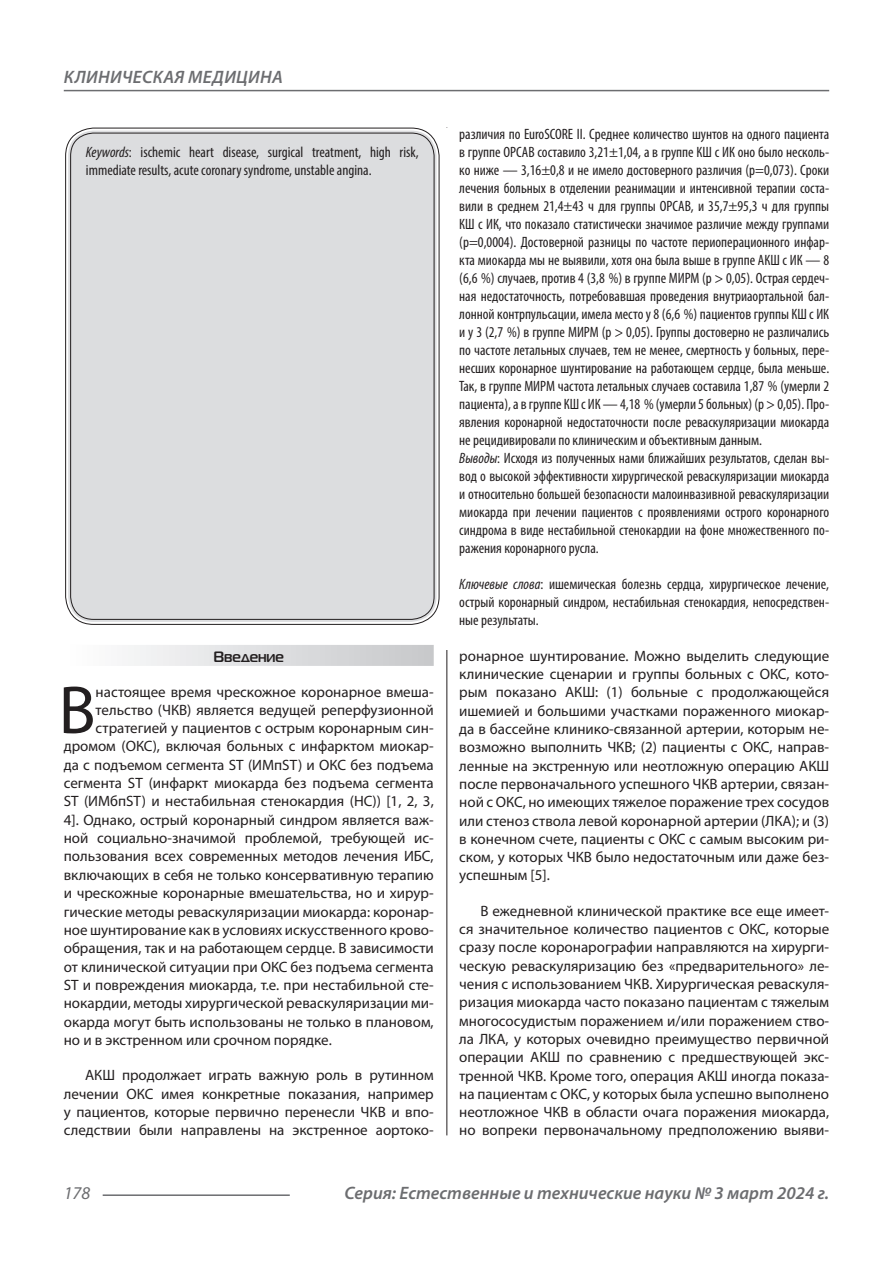
<style>
.page{position:relative;width:893px;height:1263px;background:#fff}
.page>*{position:absolute;margin:0;border:0;box-sizing:border-box;transform-origin:0 0}
.Статья_текст_первый{font:68.4px "Myriad Pro";color:#231f20}
.t1{font:italic 600 18px "Myriad Pro";color:#6c6d70}
.t2{font:italic 600 18px "Myriad Pro";letter-spacing:.02em;color:#6c6d70}
.t3{font:italic 18px "Myriad Pro";color:#6c6d70}
.Статья_аннотация_тек{font:condensed 15px/18px "Myriad Pro";color:#231f20;text-align:justify}
.Статья_текст{font:15px/18.3px "Myriad Pro";color:#231f20;text-align:justify}
.Статья_текст_первый-2{font:15px "Myriad Pro";color:#231f20}
.Статья_аннотация_анг{font:condensed 15px/18px "Myriad Pro";color:#231f20}
.Статья_подзаголовок{font:700 15px "Magistral C";color:#231f20}
.s1{font-style:italic}
</style>
<div class="page">
<hr style="left:446px;top:128px;width:1px;height:1007px;background:#231f20">
<hr style="left:103px;top:1194px;width:187px;height:2px;background:#6c6d70">
<hr style="left:64px;top:90px;width:765px;height:1px;background:#6c6d70">
<div style="left:68px;top:131px;width:369px;height:491px;background:#dcdddf;border-radius:26px"></div>
<div style="left:64px;top:645px;width:370px;height:21px;background:linear-gradient(to right,#fefeff,#c6c8ca)"></div>
<p class="t2" style="left:64px;top:66px;width:220px">КЛИНИЧЕСКАЯ МЕДИЦИНА</p>
<p class="Статья_аннотация_анг" style="left:86px;top:143px;width:334px"><span class="s1">Keywords</span>: ischemic heart disease, surgical treatment, high risk, immediate results, acute coronary syndrome, unstable angina.</p>
<p class="Статья_подзаголовок" style="left:213px;top:647px;width:72px">Введение</p>
<p class="Статья_текст_первый" style="left:59px;top:668px;width:39px">В</p>
<p class="Статья_текст_первый-2" style="left:96px;top:683px;width:340px">настоящее время чрескожное коронарное вмеша-</p>
<p class="Статья_текст_первый-2" style="left:96px;top:701px;width:340px">тельство (ЧКВ) является ведущей реперфузионной</p>
<p class="Статья_текст_первый-2" style="left:96px;top:719px;width:340px">стратегией у пациентов с острым коронарным син-</p>
<p class="Статья_текст_первый-2" style="left:64px;top:737px;width:371px">дромом (ОКС), включая больных с инфарктом миокар-</p>
<p class="Статья_текст_первый-2" style="left:64px;top:755px;width:371px">да с подъемом сегмента ST (ИМпST) и ОКС без подъема</p>
<p class="Статья_текст_первый-2" style="left:64px;top:774px;width:371px">сегмента ST (инфаркт миокарда без подъема сегмента</p>
<p class="Статья_текст_первый-2" style="left:64px;top:792px;width:371px">ST (ИМбпST) и нестабильная стенокардия (НС)) [1, 2, 3,</p>
<p class="Статья_текст_первый-2" style="left:64px;top:810px;width:371px">4]. Однако, острый коронарный синдром является важ-</p>
<p class="Статья_текст_первый-2" style="left:64px;top:829px;width:371px">ной социально-значимой проблемой, требующей ис-</p>
<p class="Статья_текст_первый-2" style="left:64px;top:847px;width:371px">пользования всех современных методов лечения ИБС,</p>
<p class="Статья_текст_первый-2" style="left:64px;top:865px;width:371px">включающих в себя не только консервативную терапию</p>
<p class="Статья_текст_первый-2" style="left:64px;top:884px;width:371px">и чрескожные коронарные вмешательства, но и хирур-</p>
<p class="Статья_текст_первый-2" style="left:64px;top:902px;width:371px">гические методы реваскуляризации миокарда: коронар-</p>
<p class="Статья_текст_первый-2" style="left:64px;top:920px;width:371px">ное шунтирование как в условиях искусственного крово-</p>
<p class="Статья_текст_первый-2" style="left:64px;top:939px;width:371px">обращения, так и на работающем сердце. В зависимости</p>
<p class="Статья_текст_первый-2" style="left:64px;top:957px;width:371px">от клинической ситуации при ОКС без подъема сегмента</p>
<p class="Статья_текст_первый-2" style="left:64px;top:976px;width:371px">ST и повреждения миокарда, т.е. при нестабильной сте-</p>
<p class="Статья_текст_первый-2" style="left:64px;top:994px;width:371px">нокардии, методы хирургической реваскуляризации ми-</p>
<p class="Статья_текст_первый-2" style="left:64px;top:1012px;width:371px">окарда могут быть использованы не только в плановом,</p>
<p class="Статья_текст_первый-2" style="left:64px;top:1031px;width:269px">но и в экстренном или срочном порядке.</p>
<p class="Статья_текст" style="left:64px;top:1066px;width:371px;text-indent:21px">АКШ продолжает играть важную роль в рутинном лечении ОКС имея конкретные показания, например у пациентов, которые первично перенесли ЧКВ и впо&shy;следствии были направлены на экстренное аортоко-</p>
<p class="Статья_аннотация_тек" style="left:459px;top:125px;width:371px">различия по EuroSCORE II. Среднее количество шунтов на одного пациента в группе ОРСАВ составило 3,21±1,04, а в группе КШ с ИК оно было несколь&shy;ко ниже — 3,16±0,8 и не имело достоверного различия (p=0,073). Сроки лечения больных в отделении реанимации и интенсивной терапии соста&shy;вили в среднем 21,4±43 ч для группы ОРСАВ, и 35,7±95,3 ч для группы КШ с ИК, что показало статистически значимое различие между группами (p=0,0004). Достоверной разницы по частоте периоперационного инфар&shy;кта миокарда мы не выявили, хотя она была выше в группе АКШ с ИК — 8 (6,6 %) случаев, против 4 (3,8 %) в группе МИРМ (p &gt; 0,05). Острая сердеч&shy;ная недостаточность, потребовавшая проведения внутриаортальной бал&shy;лонной контрпульсации, имела место у 8 (6,6 %) пациентов группы КШ с ИК и у 3 (2,7 %) в группе МИРМ (p &gt; 0,05). Группы достоверно не различались по частоте летальных случаев, тем не менее, смертность у больных, пере&shy;несших коронарное шунтирование на работающем сердце, была меньше.<br>Так, в группе МИРМ частота летальных случаев составила 1,87 % (умерли 2 пациента), а в группе КШ с ИК — 4,18 % (умерли 5 больных) (p &gt; 0,05). Про&shy;явления коронарной недостаточности после реваскуляризации миокарда не рецидивировали по клиническим и объективным данным.</p>
<p class="Статья_аннотация_тек" style="left:459px;top:449px;width:371px"><span class="s1">Выводы</span>: Исходя из полученных нами ближайших результатов, сделан вы&shy;вод о высокой эффективности хирургической реваскуляризации миокарда и относительно большей безопасности малоинвазивной реваскуляризации миокарда при лечении пациентов с проявлениями острого коронарного синдрома в виде нестабильной стенокардии на фоне множественного по&shy;ражения коронарного русла.</p>
<p class="Статья_аннотация_тек" style="left:459px;top:575px;width:371px"><span class="s1">Ключевые слова</span>: ишемическая болезнь сердца, хирургическое лечение, острый коронарный синдром, нестабильная стенокардия, непосредствен&shy;ные результаты.</p>
<p class="Статья_текст" style="left:459px;top:646px;width:371px">ронарное шунтирование. Можно выделить следующие клинические сценарии и группы больных с ОКС, кото&shy;рым показано АКШ: (1) больные с продолжающейся ишемией и большими участками пораженного миокар&shy;да в бассейне клинико-связанной артерии, которым не&shy;возможно выполнить ЧКВ; (2) пациенты с ОКС, направ&shy;ленные на экстренную или неотложную операцию АКШ после первоначального успешного ЧКВ артерии, связан&shy;ной с ОКС, но имеющих тяжелое поражение трех сосудов или стеноз ствола левой коронарной артерии (ЛКА); и (3) в конечном счете, пациенты с ОКС с самым высоким ри&shy;ском, у которых ЧКВ было недостаточным или даже без&shy;успешным [5].</p>
<p class="Статья_текст" style="left:459px;top:901px;width:371px;text-indent:21px">В ежедневной клинической практике все еще имеет&shy;ся значительное количество пациентов с ОКС, которые сразу после коронарографии направляются на хирурги&shy;ческую реваскуляризацию без «предварительного» ле&shy;чения с использованием ЧКВ. Хирургическая реваскуля&shy;ризация миокарда часто показано пациентам с тяжелым многососудистым поражением и/или поражением ство&shy;ла ЛКА, у которых очевидно преимущество первичной операции АКШ по сравнению с предшествующей экс&shy;тренной ЧКВ. Кроме того, операция АКШ иногда показа&shy;на пациентам с ОКС, у которых была успешно выполнено неотложное ЧКВ в области очага поражения миокарда, но вопреки первоначальному предположению выяви-</p>
<p class="t3" style="left:64px;top:1182px;width:28px">178</p>
<p class="t1" style="left:344px;top:1182px;width:486px">Серия: Естественные и технические науки № 3 март 2024 г.</p>
</div>
